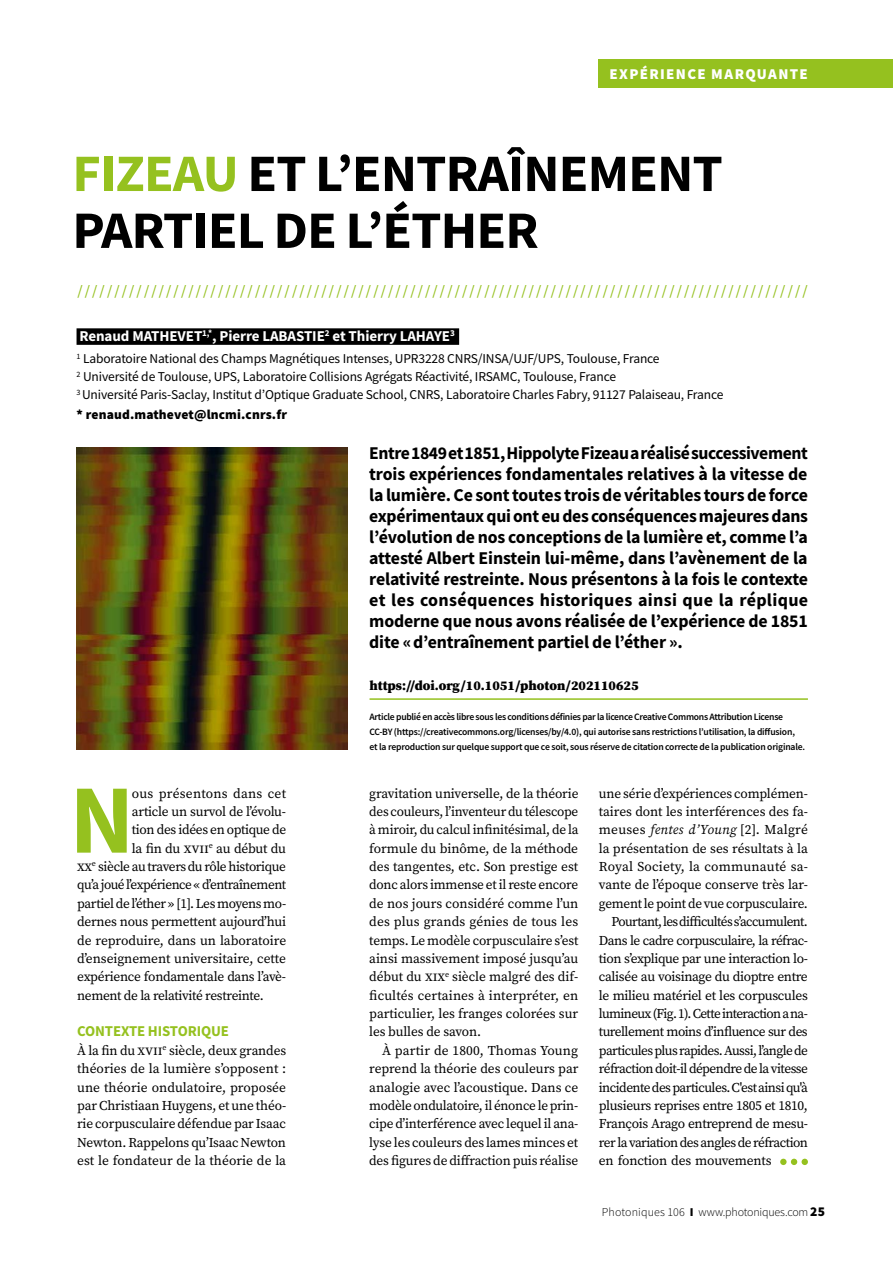
<style>
.page{position:relative;width:893px;height:1263px;background:#fff}
.page>*{position:absolute;margin:0;border:0;box-sizing:border-box;transform-origin:0 0}
.t1{font:700 98.1px "Source Sans Pro";color:#95c11f}
.t2{font:700 52.5px/56.8px "Source Sans Pro";letter-spacing:-.02em;color:#000;scale:1.04 1}
.t3{font:700 18px/21px "Source Sans Pro";letter-spacing:-.01em;color:#000;text-align:justify}
.t4{font:18px "Minion Pro";color:#95c11f}
.t5{font:700 15px "Source Sans Pro";letter-spacing:-.005em;color:#fff}
.t6{font:900 15px "Source Sans Pro";letter-spacing:.09em;color:#fff}
.t7{font:700 15px "Source Sans Pro";letter-spacing:-.01em;color:#95c11f}
.t8{font:13.5px/18.3px "Source Serif Pro";letter-spacing:-.025em;color:#000;text-align:justify}
.t9{font:13.5px/18px "Source Sans Pro";letter-spacing:-.01em;color:#000}
.t10{font:13.5px "Source Serif Pro";letter-spacing:-.005em;color:#000}
.t11{font:13.5px "Source Serif Pro";letter-spacing:.015em;color:#000}
.t12{font:900 13.5px "Source Serif Pro";color:#000}
.t13{font:13.5px "Source Serif Pro";letter-spacing:-.05em;color:#000}
.t14{font:13.5px "Source Serif Pro";letter-spacing:-.045em;color:#000}
.t15{font:13.5px "Source Serif Pro";color:#000}
.t16{font:900 13.5px "Source Sans Pro";letter-spacing:.01em;color:#000}
.t17{font:13.5px "Source Serif Pro";letter-spacing:.02em;color:#000}
.t18{font:300 12px "Source Sans Pro";color:#000}
.t19{font:600 9.75px/15px "Source Sans Pro";letter-spacing:-.02em;color:#000}
.s1{color:#95c11f}
.s2{font-style:italic}
.s3{font-weight:900}
.s4{font-weight:900;font-size:13.5px}
</style>
<div class="page">
<div style="left:598px;top:60px;width:295px;height:28px;background:#95c11f"></div>
<div style="left:77px;top:328px;width:382px;height:17px;background:#000"></div>
<img style="left:77px;top:447px;width:271px;height:303px">
<hr style="left:369px;top:698px;width:439px;height:2px;background:#95c11f">
<div style="left:780px;top:1159px;width:7px;height:6px;background:#95c11f;border-radius:50%"></div>
<svg style="left:791px;top:1159px;width:6px;height:6px"></svg>
<div style="left:801px;top:1159px;width:7px;height:6px;background:#95c11f;border-radius:50%"></div>
<p class="t6" style="left:609px;top:64px;width:200px">EXPÉRIENCE MARQUANTE</p>
<h2 class="t2" style="left:72px;top:144px;width:627px"><span class="s1">FIZEAU</span> ET L’ENTRAÎNEMENT<br>PARTIEL DE L’ÉTHER</h2>
<h3 class="t4" style="left:77px;top:281px;width:732px">///////////////////////////////////////////////////////////////////////////////////////////////////</h3>
<p class="t5" style="left:79px;top:326px;width:377px">Renaud MATHEVET<sup>1,*</sup>, Pierre LABASTIE<sup>2</sup> et Thierry LAHAYE<sup>3</sup></p>
<p class="t9" style="left:77px;top:350px;width:648px"><sup>1</sup> Laboratoire National des Champs Magnétiques Intenses, UPR3228 CNRS/INSA/UJF/UPS, Toulouse, France<br><sup>2</sup> Université de Toulouse, UPS, Laboratoire Collisions Agrégats Réactivité, IRSAMC, Toulouse, France<br><sup>3</sup> Université Paris-Saclay, Institut d’Optique Graduate School, CNRS, Laboratoire Charles Fabry, 91127 Palaiseau, France</p>
<p class="t16" style="left:77px;top:405px;width:212px">* renaud.mathevet@lncmi.cnrs.fr</p>
<p class="t3" style="left:369px;top:442px;width:440px">Entre 1849 et 1851, Hippolyte Fizeau a réalisé successivement trois expériences fondamentales relatives à la vitesse de la lumière. Ce sont toutes trois de véritables tours de force expérimentaux qui ont eu des conséquences majeures dans l’évolution de nos conceptions de la lumière et, comme l’a attesté Albert Einstein lui-même, dans l’avènement de la relativité restreinte. Nous présentons à la fois le contexte et les conséquences historiques ainsi que la réplique moderne que nous avons réalisée de l’expérience de 1851 dite « d’entraînement partiel de l’éther ».</p>
<h1 class="t1" style="left:70px;top:754px;width:66px">N</h1>
<p class="t11" style="left:132px;top:784px;width:156px">ous présentons dans cet</p>
<p class="t8" style="left:132px;top:802px;width:156px">article un survol de l’évolu-</p>
<p class="t8" style="left:132px;top:821px;width:156px">tion des idées en optique de</p>
<p class="t8" style="left:132px;top:839px;width:156px">la fin du xvii<sup>e</sup> au début du</p>
<p class="t8" style="left:77px;top:857px;width:210px">xx<sup>e</sup> siècle au travers du rôle historique</p>
<p class="t8" style="left:77px;top:876px;width:211px">qu’a joué l’expérience « d’entraînement</p>
<p class="t8" style="left:77px;top:894px;width:211px">partiel de l’éther » [1]. Les moyens mo-</p>
<p class="t8" style="left:77px;top:912px;width:211px">dernes nous permettent aujourd’hui</p>
<p class="t10" style="left:77px;top:931px;width:211px">de reproduire, dans un laboratoire</p>
<p class="t10" style="left:77px;top:949px;width:210px">d’enseignement universitaire, cette</p>
<p class="t8" style="left:77px;top:968px;width:211px">expérience fondamentale dans l’avè-</p>
<p class="t8" style="left:77px;top:986px;width:188px">nement de la relativité restreinte.</p>
<p class="t7" style="left:77px;top:1021px;width:153px">CONTEXTE HISTORIQUE</p>
<p class="t8" style="left:77px;top:1041px;width:211px">À la fin du xvii<sup>e</sup> siècle, deux grandes théories de la lumière s’opposent : une théorie ondulatoire, proposée par Christiaan Huygens, et une théo&shy;rie corpusculaire défendue par Isaac Newton. Rappelons qu’Isaac Newton est le fondateur de la théorie de la</p>
<p class="t12" style="left:369px;top:676px;width:271px">https://doi.org/10.1051/photon/202110625</p>
<p class="t19" style="left:369px;top:709px;width:437px">Article publié en accès libre sous les conditions définies par la licence Creative Commons Attribution License<br>CC-BY (https://creativecommons.org/licenses/by/4.0), qui autorise sans restrictions l’utilisation, la diffusion, et la reproduction sur quelque support que ce soit, sous réserve de citation correcte de la publication originale.</p>
<p class="t8" style="left:369px;top:784px;width:211px">gravitation universelle, de la théorie des couleurs, l’inventeur du télescope à miroir, du calcul infinitésimal, de la formule du binôme, de la méthode des tangentes, etc. Son prestige est donc alors immense et il reste encore de nos jours considéré comme l’un des plus grands génies de tous les temps. Le modèle corpusculaire s’est ainsi massivement imposé jusqu’au début du xix<sup>e</sup> siècle malgré des dif&shy;ficultés certaines à interpréter, en particulier, les franges colorées sur les bulles de savon.</p>
<p class="t8" style="left:369px;top:1041px;width:211px;text-indent:13px">À partir de 1800, Thomas Young reprend la théorie des couleurs par analogie avec l’acoustique. Dans ce modèle ondulatoire, il énonce le prin&shy;cipe d’interférence avec lequel il ana&shy;lyse les couleurs des lames minces et des figures de diffraction puis réalise</p>
<p class="t8" style="left:599px;top:784px;width:211px">une série d’expériences complémen-</p>
<p class="t10" style="left:599px;top:802px;width:211px">taires dont les interférences des fa-</p>
<p class="t17" style="left:599px;top:821px;width:211px">meuses <span class="s2">fentes d’Young</span> [2]. Malgré</p>
<p class="t15" style="left:599px;top:839px;width:211px">la présentation de ses résultats à la</p>
<p class="t11" style="left:599px;top:857px;width:211px">Royal Society, la communauté sa-</p>
<p class="t10" style="left:599px;top:876px;width:211px">vante de l’époque conserve très lar-</p>
<p class="t8" style="left:599px;top:894px;width:210px">gement le point de vue corpusculaire.</p>
<p class="t13" style="left:612px;top:913px;width:198px">Pourtant, les difficultés s’accumulent.</p>
<p class="t8" style="left:599px;top:931px;width:211px">Dans le cadre corpusculaire, la réfrac-</p>
<p class="t8" style="left:599px;top:949px;width:211px">tion s’explique par une interaction lo-</p>
<p class="t8" style="left:599px;top:968px;width:210px">calisée au voisinage du dioptre entre</p>
<p class="t8" style="left:599px;top:986px;width:211px">le milieu matériel et les corpuscules</p>
<p class="t14" style="left:599px;top:1004px;width:211px">lumineux (Fig. 1). Cette interaction a na-</p>
<p class="t8" style="left:599px;top:1023px;width:210px">turellement moins d’influence sur des</p>
<p class="t8" style="left:599px;top:1041px;width:211px">particules plus rapides. Aussi, l’angle de</p>
<p class="t8" style="left:599px;top:1059px;width:211px">réfraction doit-il dépendre de la vitesse</p>
<p class="t8" style="left:599px;top:1078px;width:211px">incidente des particules. C'est ainsi qu'à</p>
<p class="t8" style="left:599px;top:1096px;width:211px">plusieurs reprises entre 1805 et 1810,</p>
<p class="t8" style="left:599px;top:1115px;width:211px">François Arago entreprend de mesu-</p>
<p class="t8" style="left:599px;top:1133px;width:211px">rer la variation des angles de réfraction</p>
<p class="t8" style="left:599px;top:1151px;width:174px">en fonction des mouvements</p>
<p class="t18" style="left:602px;top:1205px;width:225px">Photoniques 106 <span class="s3">I</span> www.photoniques.com <span class="s4">25</span></p>
</div>
